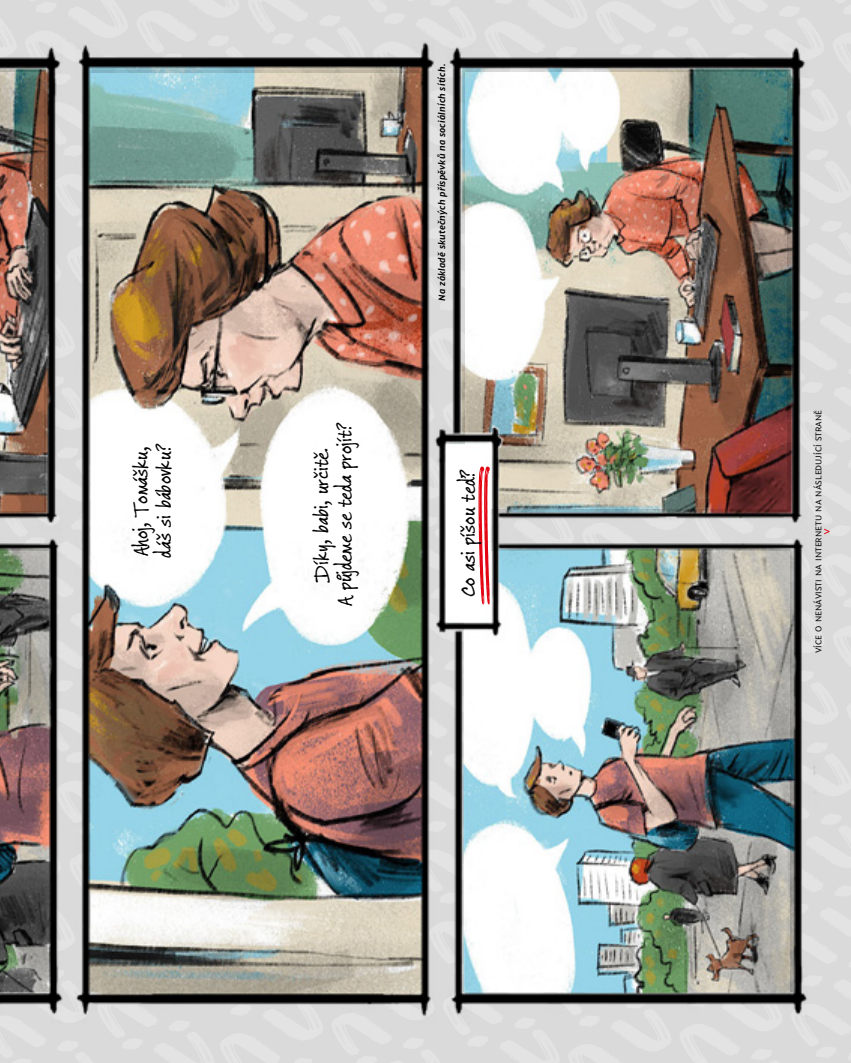
<style>
.page{position:relative;width:851px;height:1063px;background:#fff}
.page>*{position:absolute;margin:0;border:0;box-sizing:border-box;transform-origin:0 0}
.t1{font:21.3px/23.2px "Jimmy Crack Corn Pro";color:#000}
.t2{font:italic 700 9.75px "Sprout";letter-spacing:.02em;color:#000}
.t3{font:8.85px "Sprout";color:#000}
</style>
<div class="page">
<div style="left:0;top:0;width:850px;height:1063px;background:#dadada"></div>
<img style="left:0;top:42px;width:830px;height:975px">
<svg style="left:824px;top:529px;width:5px;height:5px"></svg>
<p class="t1" style="left:130px;top:558px;width:115px;rotate:-90deg">Ahoj, Tomášku, dáš si bábovku?</p>
<p class="t1" style="left:311px;top:606px;width:185px;text-align:center;rotate:-90deg">Díky, babi, určitě.<br>A půjdeme se teda projít?</p>
<p class="t2" style="left:435px;top:301px;width:238px;rotate:-90deg">Na základě skutečných příspěvků na sociálních sítích.</p>
<p class="t1" style="left:457px;top:597px;width:129px;rotate:-90deg">Co asi píšou teď?</p>
<p class="t3" style="left:812px;top:653px;width:245px;rotate:-90deg">více o nenávisti na internetu na následující straně</p>
</div>
